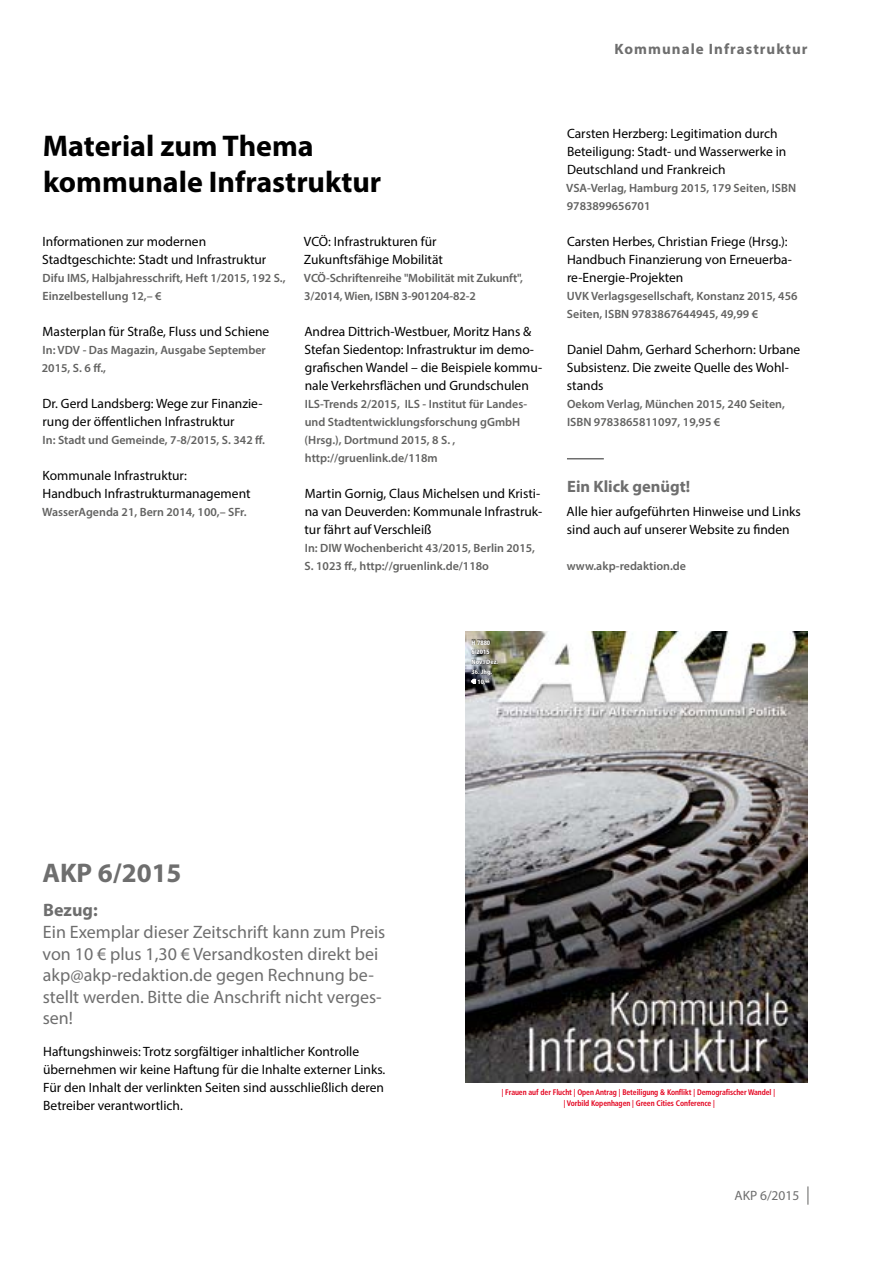
<style>
.page{position:relative;width:893px;height:1263px;background:#fff}
.page>*{position:absolute;margin:0;border:0;box-sizing:border-box;transform-origin:0 0}
.t1{font:700 30px/36px "Myriad Pro";color:#000}
.t2{font:700 27px "Myriad Pro";color:#6e6e6e}
.t3{font:18px/21.6px "Myriad Pro";color:#6e6e6e}
.t4{font:700 18px "Myriad Pro";color:#6e6e6e}
.t5{font:700 16.5px "Myriad Pro";color:#6e6e6e}
.t6{font:700 15px "Myriad Pro";letter-spacing:.07em;color:#6e6e6e}
.t7{font:13.5px/18px "Myriad Pro";color:#000}
.t8{font:13.5px "Myriad Pro";color:#6e6e6e}
.t9{font:600 12px/18px "Myriad Pro";color:#626261}
.t10{font:700 condensed 8.1px/11.6px "Frutiger";letter-spacing:-.01em;color:#e3001d;text-align:center;scale:.95 1}
.t11{font:900 condensed 6.3px/9.8px "Frutiger";color:#fff}
</style>
<div class="page">
<svg style="left:807px;top:1186px;width:1px;height:19px"></svg>
<hr style="left:567px;top:458px;width:37px;height:1px;background:#6e6e6e">
<img style="left:465px;top:631px;width:343px;height:451px">
<div style="left:470px;top:639px;width:28px;height:45px;background:#000;opacity:.43"></div>
<svg style="left:471px;top:678px;width:5px;height:6px"></svg>
<p class="t6" style="left:614px;top:39px;width:195px">Kommunale Infrastruktur</p>
<h1 class="t1" style="left:43px;top:126px;width:340px">Material zum Thema kommunale Infrastruktur</h1>
<p class="t7" style="left:42px;top:232px;width:226px">Informationen zur modernen<br>Stadtgeschichte: Stadt und Infrastruktur</p>
<p class="t9" style="left:43px;top:268px;width:244px">Difu IMS, Halbjahresschrift, Heft 1/2015, 192 S.,<br>Einzelbestellung 12,– €</p>
<p class="t7" style="left:43px;top:322px;width:228px">Masterplan für Straße, Fluss und Schiene</p>
<p class="t9" style="left:42px;top:340px;width:226px">In: VDV - Das Magazin, Ausgabe September<br>2015, S. 6 ff.,</p>
<p class="t7" style="left:43px;top:394px;width:221px">Dr. Gerd Landsberg: Wege zur Finanzie&shy;rung der öffentlichen Infrastruktur</p>
<p class="t9" style="left:43px;top:430px;width:224px">In: Stadt und Gemeinde, 7-8/2015, S. 342 ff.</p>
<p class="t7" style="left:43px;top:466px;width:209px">Kommunale Infrastruktur:<br>Handbuch Infrastrukturmanagement</p>
<p class="t9" style="left:42px;top:502px;width:206px">WasserAgenda 21, Bern 2014, 100,– SFr.</p>
<p class="t7" style="left:304px;top:232px;width:141px">VCÖ: Infrastrukturen für<br>Zukunftsfähige Mobilität</p>
<p class="t9" style="left:304px;top:268px;width:220px">VCÖ-Schriftenreihe "Mobilität mit Zukunft",<br>3/2014, Wien, ISBN 3-901204-82-2</p>
<p class="t7" style="left:304px;top:322px;width:239px">Andrea Dittrich-Westbuer, Moritz Hans &amp; Stefan Siedentop: Infrastruktur im demo&shy;grafischen Wandel – die Beispiele kommu&shy;nale Verkehrsflächen und Grundschulen</p>
<p class="t9" style="left:305px;top:394px;width:224px">ILS-Trends 2/2015, ILS - Institut für Landes&shy;und Stadtentwicklungsforschung gGmbH (Hrsg.), Dortmund 2015, 8 S. , http://gruenlink.de/118m</p>
<p class="t7" style="left:304px;top:484px;width:239px">Martin Gornig, Claus Michelsen und Kristi&shy;na van Deuverden: Kommunale Infrastruk&shy;tur fährt auf Verschleiß</p>
<p class="t9" style="left:305px;top:538px;width:232px">In: DIW Wochenbericht 43/2015, Berlin 2015,<br>S. 1023 ff., http://gruenlink.de/118o</p>
<p class="t7" style="left:567px;top:124px;width:221px">Carsten Herzberg: Legitimation durch<br>Beteiligung: Stadt- und Wasserwerke in<br>Deutschland und Frankreich</p>
<p class="t9" style="left:566px;top:178px;width:231px">VSA-Verlag, Hamburg 2015, 179 Seiten, ISBN<br>9783899656701</p>
<p class="t7" style="left:567px;top:232px;width:226px">Carsten Herbes, Christian Friege (Hrsg.):<br>Handbuch Finanzierung von Erneuerba&shy;re-Energie-Projekten</p>
<p class="t9" style="left:567px;top:286px;width:232px">UVK Verlagsgesellschaft, Konstanz 2015, 456<br>Seiten, ISBN 9783867644945, 49,99 €</p>
<p class="t7" style="left:567px;top:340px;width:235px">Daniel Dahm, Gerhard Scherhorn: Urbane<br>Subsistenz. Die zweite Quelle des Wohl&shy;stands</p>
<p class="t9" style="left:567px;top:394px;width:219px">Oekom Verlag, München 2015, 240 Seiten,<br>ISBN 9783865811097, 19,95 €</p>
<p class="t5" style="left:567px;top:475px;width:125px">Ein Klick genügt!</p>
<p class="t7" style="left:567px;top:502px;width:236px">Alle hier aufgeführten Hinweise und Links sind auch auf unserer Website zu finden</p>
<p class="t9" style="left:567px;top:556px;width:121px">www.akp-redaktion.de</p>
<p class="t11" style="left:471px;top:637px;width:28px">H 7880<br>6/2015<br>Nov./Dez.</p>
<p class="t11" style="left:471px;top:667px;width:22px;text-align:center">36. Jhg.<br>10,<sup>00</sup></p>
<h2 class="t2" style="left:42px;top:855px;width:141px">AKP 6/2015</h2>
<h3 class="t4" style="left:43px;top:898px;width:56px">Bezug:</h3>
<h3 class="t3" style="left:43px;top:921px;width:344px">Ein Exemplar dieser Zeitschrift kann zum Preis von 10 € plus 1,30 € Versandkosten direkt bei akp@akp-redaktion.de gegen Rechnung be&shy;stellt werden. Bitte die Anschrift nicht verges&shy;sen!</h3>
<p class="t7" style="left:43px;top:1042px;width:344px">Haftungshinweis: Trotz sorgfältiger inhaltlicher Kontrolle übernehmen wir keine Haftung für die Inhalte externer Links.<br>Für den Inhalt der verlinkten Seiten sind ausschließlich deren Betreiber verantwortlich.</p>
<p class="t10" style="left:502px;top:1086px;width:289px">| Frauen auf der Flucht | Open Antrag | Beteiligung &amp; Konflikt | Demografischer Wandel | | Vorbild Kopenhagen | Green Cities Conference |</p>
<p class="t8" style="left:734px;top:1187px;width:66px">AKP 6/2015</p>
</div>
